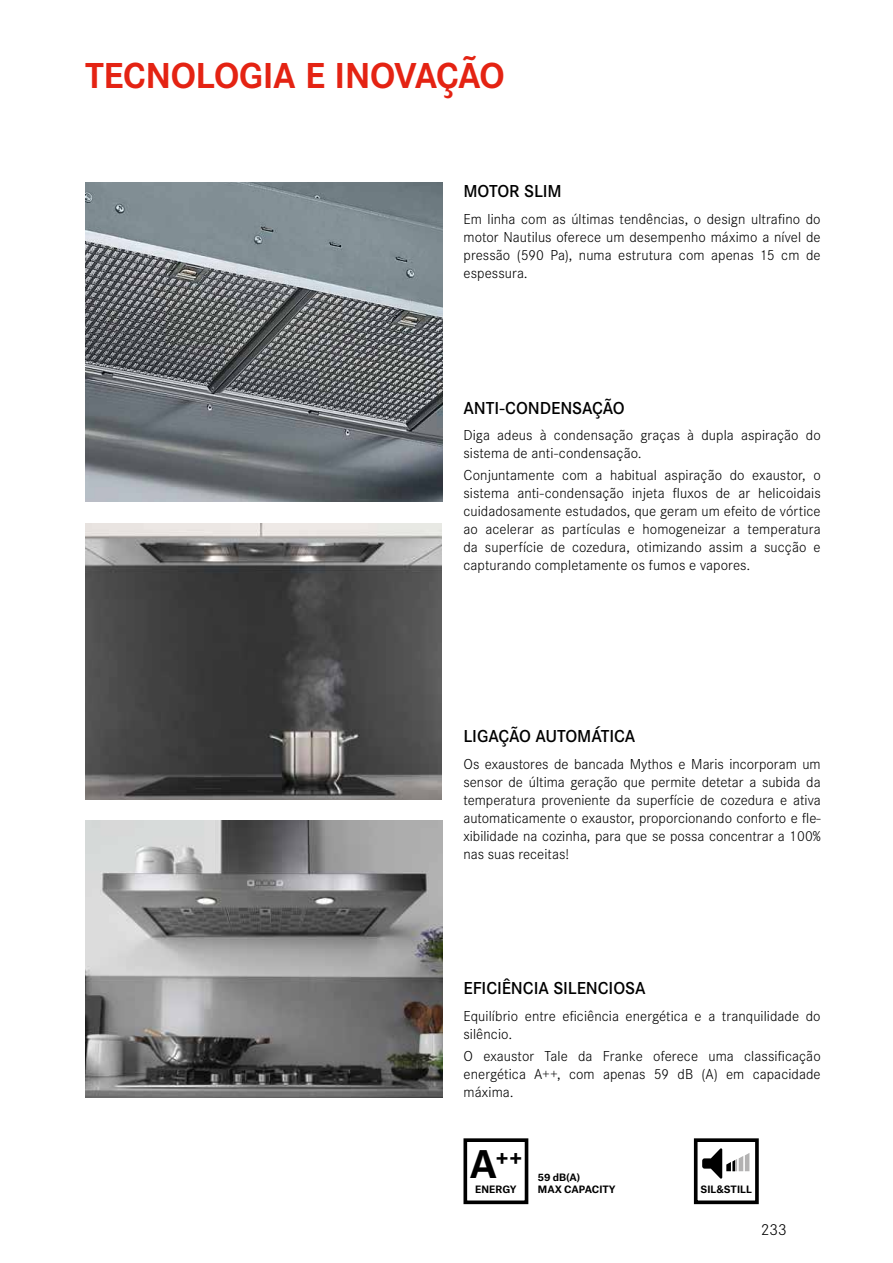
<style>
.page{position:relative;width:893px;height:1263px;background:#fff}
.page>*{position:absolute;margin:0;border:0;box-sizing:border-box;transform-origin:0 0}
.t1{font:700 37.5px "Corporate S";letter-spacing:-.015em;color:#e42313}
.t2{font:700 21.3px "Atlas Grotesk";color:#000}
.t3{font:600 18px "Corporate S";letter-spacing:-.005em;color:#000}
.t4{font:300 16.5px "Corporate S";color:#000}
.t5{font:300 15px/18px "Corporate S";letter-spacing:.005em;color:#000;text-align:justify}
.t6{font:700 9.75px/11.7px "Atlas Grotesk";color:#000}
.s1{font-size:36.45px}
</style>
<div class="page">
<img style="left:85px;top:183px;width:357px;height:319px">
<img style="left:85px;top:821px;width:357px;height:276px">
<div style="left:463px;top:1138px;width:65px;height:66px;border:4px solid #000"></div>
<div style="left:694px;top:1138px;width:65px;height:66px;border:4px solid #000"></div>
<svg style="left:702px;top:1148px;width:47px;height:31px"></svg>
<img style="left:85px;top:523px;width:356px;height:276px">
<h1 class="t1" style="left:85px;top:50px;width:421px">TECNOLOGIA E INOVAÇÃO</h1>
<p class="t3" style="left:463px;top:179px;width:100px">MOTOR SLIM</p>
<p class="t5" style="left:463px;top:209px;width:359px">Em linha com as últimas tendências, o design ultrafino do motor Nautilus oferece um desempenho máximo a nível de pressão (590 Pa), numa estrutura com apenas 15 cm de espessura.</p>
<p class="t3" style="left:463px;top:395px;width:163px">ANTI-CONDENSAÇÃO</p>
<p class="t5" style="left:463px;top:425px;width:359px">Diga adeus à condensação graças à dupla aspiração do sistema de anti-condensação.</p>
<p class="t5" style="left:463px;top:466px;width:359px">Conjuntamente com a habitual aspiração do exaustor, o sistema anti-condensação injeta fluxos de ar helicoidais cuidadosamente estudados, que geram um efeito de vórtice ao acelerar as partículas e homogeneizar a temperatura da superfície de cozedura, otimizando assim a sucção e capturando completamente os fumos e vapores.</p>
<p class="t3" style="left:463px;top:724px;width:173px">LIGAÇÃO AUTOMÁTICA</p>
<p class="t5" style="left:463px;top:754px;width:359px">Os exaustores de bancada Mythos e Maris incorporam um sensor de última geração que permite detetar a subida da temperatura proveniente da superfície de cozedura e ativa automaticamente o exaustor, proporcionando conforto e fle&shy;xibilidade na cozinha, para que se possa concentrar a 100% nas suas receitas!</p>
<p class="t3" style="left:463px;top:976px;width:184px">EFICIÊNCIA SILENCIOSA</p>
<p class="t5" style="left:463px;top:1006px;width:359px">Equilíbrio entre eficiência energética e a tranquilidade do silêncio.</p>
<p class="t5" style="left:463px;top:1047px;width:359px">O exaustor Tale da Franke oferece uma classificação energética A++, com apenas 59 dB (A) em capacidade máxima.</p>
<h2 class="t2" style="left:469px;top:1140px;width:55px"><span class="s1">A</span>++</h2>
<p class="t6" style="left:475px;top:1182px;width:43px">ENERGY</p>
<p class="t6" style="left:701px;top:1182px;width:53px">SIL&amp;STILL</p>
<p class="t6" style="left:538px;top:1170px;width:79px">59 dB(A)<br>MAX CAPACITY</p>
<p class="t4" style="left:761px;top:1219px;width:27px">233</p>
</div>
